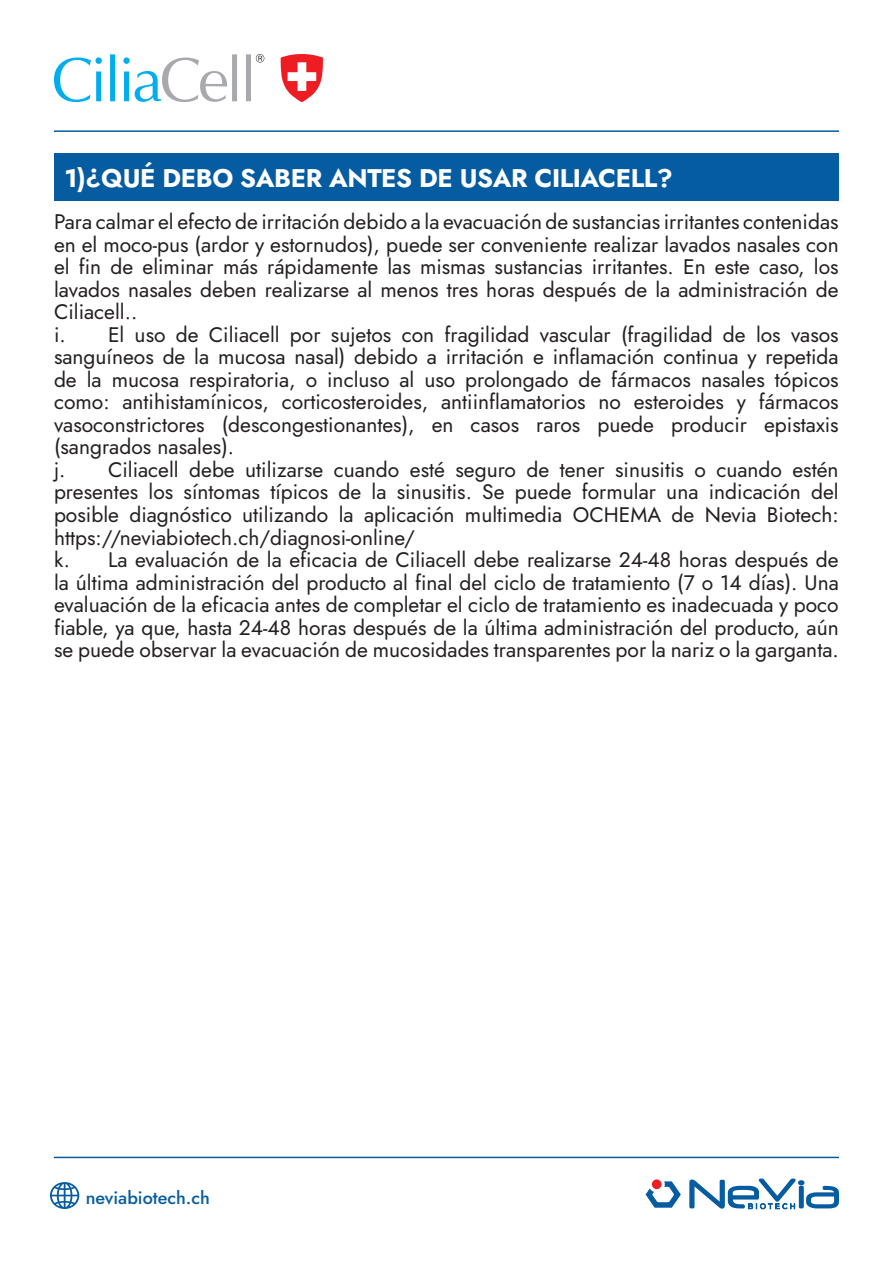
<style>
.page{position:relative;width:893px;height:1263px;background:#fff}
.page>*{position:absolute;margin:0;border:0;box-sizing:border-box;transform-origin:0 0}
.Paragraph_Style_1{font:700 25.5px "Jost";letter-spacing:-.015em;color:#fff}
.t1{font:21px/22.5px "Jost";color:#231f20;text-align:justify}
.t2{font:500 18px "Jost";color:#065ca1}
</style>
<div class="page">
<svg style="left:645px;top:1178px;width:194px;height:32px"></svg>
<hr style="left:54px;top:1157px;width:785px;height:1px;background:#065ca1">
<svg style="left:50px;top:1182px;width:30px;height:27px"></svg>
<svg style="left:54px;top:57px;width:48px;height:45px"></svg>
<svg style="left:110px;top:54px;width:5px;height:47px"></svg>
<svg style="left:123px;top:54px;width:114px;height:48px"></svg>
<svg style="left:246px;top:54px;width:18px;height:47px"></svg>
<svg style="left:281px;top:54px;width:42px;height:48px"></svg>
<hr style="left:54px;top:130px;width:785px;height:2px;background:#065ca1">
<div style="left:54px;top:153px;width:785px;height:48px;background:#065ca1"></div>
<p class="Paragraph_Style_1" style="left:65px;top:161px;width:610px">1)¿QUÉ DEBO SABER ANTES DE USAR CILIACELL?</p>
<p class="t1" style="left:54px;top:211px;width:786px">Para calmar el efecto de irritación debido a la evacuación de sustancias irritantes contenidas en el moco-pus (ardor y estornudos), puede ser conveniente realizar lavados nasales con el fin de eliminar más rápidamente las mismas sustancias irritantes. En este caso, los lavados nasales deben realizarse al menos tres horas después de la administración de Ciliacell..</p>
<p class="t1" style="left:54px;top:324px;width:786px">i. El uso de Ciliacell por sujetos con fragilidad vascular (fragilidad de los vasos sanguíneos de la mucosa nasal) debido a irritación e inflamación continua y repetida de la mucosa respiratoria, o incluso al uso prolongado de fármacos nasales tópicos como: antihistamínicos, corticosteroides, antiinflamatorios no esteroides y fármacos vasoconstrictores (descongestionantes), en casos raros puede producir epistaxis (sangrados nasales).</p>
<p class="t1" style="left:54px;top:459px;width:786px">j. Ciliacell debe utilizarse cuando esté seguro de tener sinusitis o cuando estén presentes los síntomas típicos de la sinusitis. Se puede formular una indicación del posible diagnóstico utilizando la aplicación multimedia OCHEMA de Nevia Biotech: https://neviabiotech.ch/diagnosi-online/</p>
<p class="t1" style="left:54px;top:549px;width:786px">k. La evaluación de la eficacia de Ciliacell debe realizarse 24-48 horas después de la última administración del producto al final del ciclo de tratamiento (7 o 14 días). Una evaluación de la eficacia antes de completar el ciclo de tratamiento es inadecuada y poco fiable, ya que, hasta 24-48 horas después de la última administración del producto, aún se puede observar la evacuación de mucosidades transparentes por la nariz o la garganta.</p>
<p class="t2" style="left:86px;top:1185px;width:126px">neviabiotech.ch</p>
</div>
